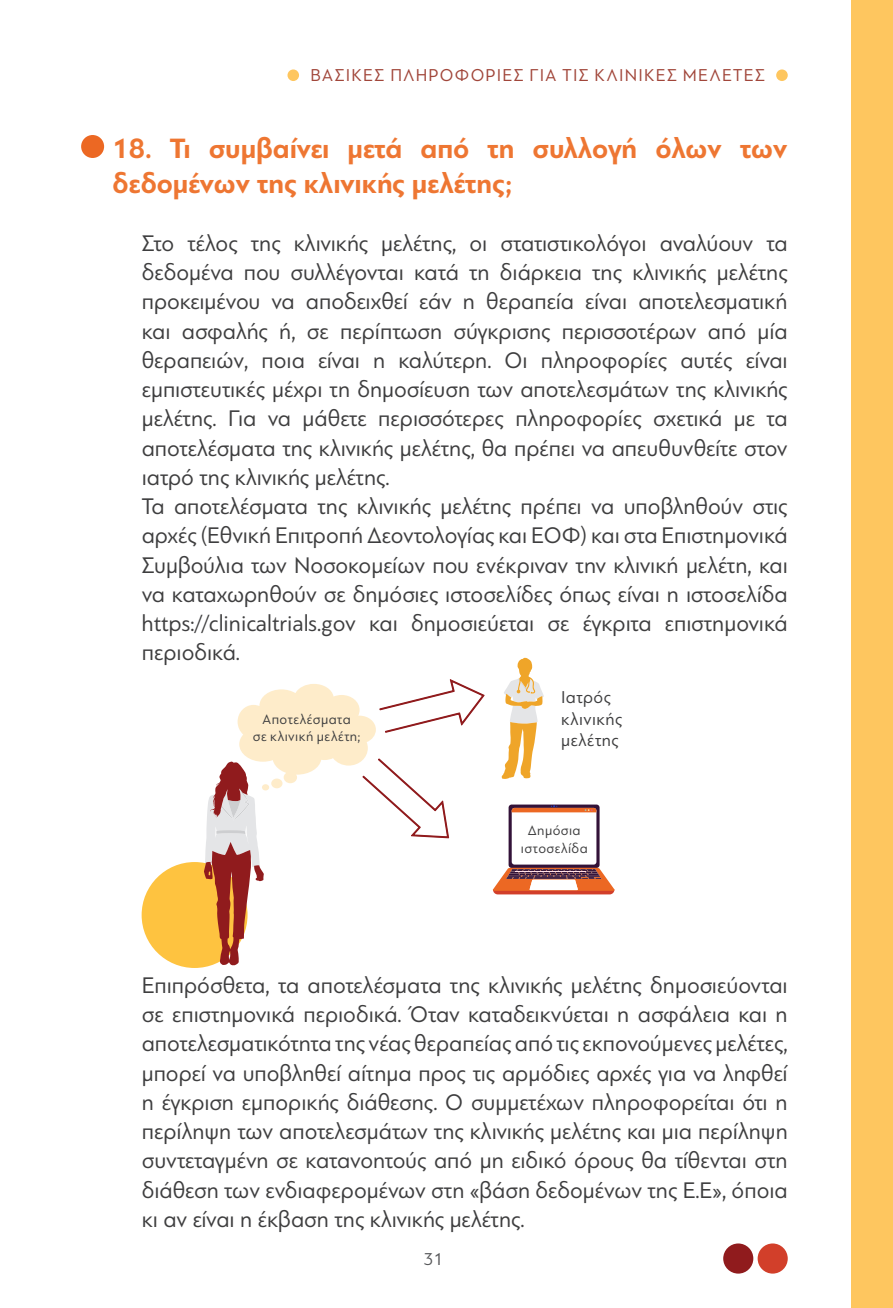
<style>
.page{position:relative;width:893px;height:1308px;background:#fff}
.page>*{position:absolute;margin:0;border:0;box-sizing:border-box;transform-origin:0 0}
.t1{font:700 29.25px/35.1px "PF Bague Sans Pro";color:#ee7632}
.txt{font:23.62px/29.2px "PF Bague Sans Pro";color:#3e3e3f;text-align:justify;scale:.96 1}
.t2{font:18px "PF Bague Sans Pro";letter-spacing:.08em;color:#a1463a;scale:.96 1}
.t3{font:18px/21.6px "PF Bague Sans Pro";letter-spacing:.025em;color:#3e3e3f;scale:.96 1}
.t4{font:18px "PF Bague Sans Pro";color:#57585a;scale:.96 1}
.t5{font:14.4px/16.9px "PF Bague Sans Pro";letter-spacing:.035em;color:#3e3e3f;text-align:center;scale:.96 1}
</style>
<div class="page">
<div style="left:287px;top:69px;width:12px;height:12px;background:#fec65f;border-radius:50%"></div>
<div style="left:776px;top:69px;width:12px;height:12px;background:#fec65f;border-radius:50%"></div>
<div style="left:851px;top:0;width:42px;height:1307px;background:#fec65f"></div>
<div style="left:723px;top:1243px;width:30px;height:30px;background:#901b1d;border-radius:50%"></div>
<div style="left:758px;top:1243px;width:30px;height:30px;background:#d23f2a;border-radius:50%"></div>
<div style="left:81px;top:135px;width:23px;height:23px;background:#ec6823;border-radius:50%"></div>
<div style="left:142px;top:862px;width:106px;height:106px;background:#fec340;border-radius:50%"></div>
<svg style="left:502px;top:657px;width:42px;height:122px"></svg>
<svg style="left:204px;top:679px;width:281px;height:286px"></svg>
<svg style="left:509px;top:804px;width:91px;height:64px"></svg>
<div style="left:512px;top:808px;width:84px;height:56px;background:#fff;border-radius:3px"></div>
<svg style="left:493px;top:867px;width:122px;height:27px"></svg>
<svg style="left:512px;top:805px;width:84px;height:7px"></svg>
<p class="t2" style="left:310px;top:65px;width:475px">ΒΑΣΙΚΈΣ ΠΛΗΡΟΦΟΡΊ ΕΣ ΓΙΑ ΤΙΣ ΚΛΙΝΙΚΈΣ ΜΕΛΈΤΕΣ</p>
<p class="t1" style="left:113px;top:131px;width:677px">18. Τι συμβαίνει μετά από τη συλλογή όλων των δεδομένων της κλινικής μελέτης;</p>
<p class="txt" style="left:142px;top:228px;width:674px">Στο τέλος της κλινικής μελέτης, οι στατιστικολόγοι αναλύουν τα δεδομένα που συλλέγονται κατά τη διάρκεια της κλινικής μελέτης προκειμένου να αποδειχθεί εάν η θεραπεία είναι αποτελεσματική και ασφαλής ή, σε περίπτωση σύγκρισης περισσοτέρων από μία θεραπειών, ποια είναι η καλύτερη. Οι πληροφορίες αυτές είναι εμπιστευτικές μέχρι τη δημοσίευση των αποτελεσμάτων της κλινικής μελέτης. Για να μάθετε περισσότερες πληροφορίες σχετικά με τα αποτελέσματα της κλινικής μελέτης, θα πρέπει να απευθυνθείτε στον ιατρό της κλινικής μελέτης.</p>
<p class="txt" style="left:142px;top:492px;width:674px">Τα αποτελέσματα της κλινικής μελέτης πρέπει να υποβληθούν στις αρχές (Εθνική Επιτροπή Δεοντολογίας και ΕΟΦ) και στα Επιστημονικά Συμβούλια των Νοσοκομείων που ενέκριναν την κλινική μελέτη, και να καταχωρηθούν σε δημόσιες ιστοσελίδες όπως είναι η ιστοσελίδα https://clinicaltrials.gov και δημοσιεύεται σε έγκριτα επιστημονικά περιοδικά.</p>
<p class="t5" style="left:253px;top:711px;width:114px">Αποτελέσματα<br>σε κλινική μελέτη;</p>
<p class="t3" style="left:561px;top:686px;width:65px">Ιατρός κλινικής</p>
<p class="t3" style="left:561px;top:729px;width:61px">μελέτης</p>
<p class="t5" style="left:521px;top:822px;width:71px">Δημόσια ιστοσελίδα</p>
<p class="txt" style="left:142px;top:970px;width:674px">Επιπρόσθετα, τα αποτελέσματα της κλινικής μελέτης δημοσιεύονται σε επιστημονικά περιοδικά. Όταν καταδεικνύεται η ασφάλεια και η αποτελεσματικότητα της νέας θεραπείας από τις εκπονούμενες μελέτες, μπορεί να υποβληθεί αίτημα προς τις αρμόδιες αρχές για να ληφθεί η έγκριση εμπορικής διάθεσης. Ο συμμετέχων πληροφορείται ότι η περίληψη των αποτελεσμάτων της κλινικής μελέτης και μια περίληψη συντεταγμένη σε κατανοητούς από μη ειδικό όρους θα τίθενται στη διάθεση των ενδιαφερομένων στη «βάση δεδομένων της Ε.Ε», όποια κι αν είναι η έκβαση της κλινικής μελέτης.</p>
<p class="t4" style="left:424px;top:1248px;width:21px">31</p>
</div>
